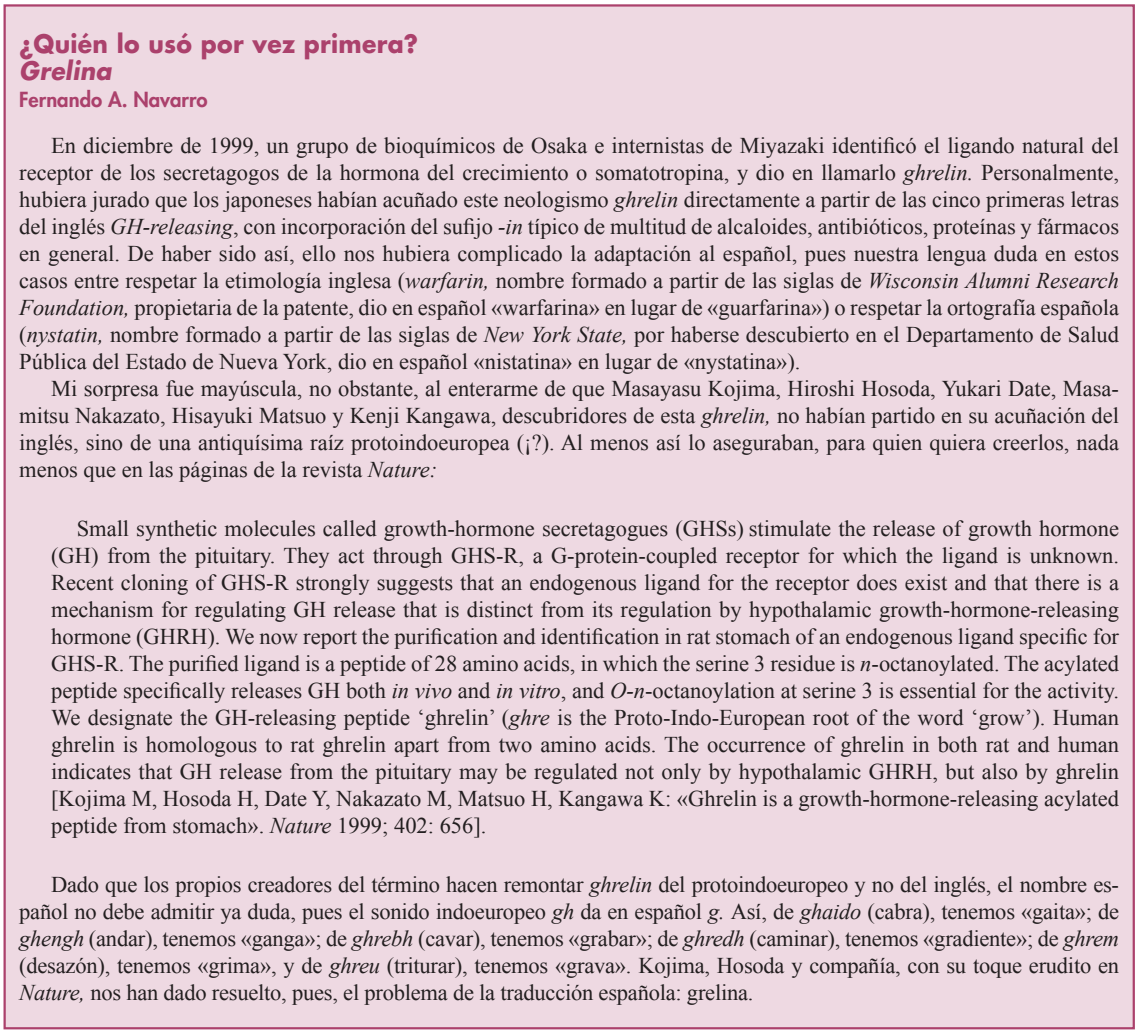
<style>
.page{position:relative;width:1140px;height:1035px;background:#fff}
.page>*{position:absolute;margin:0;border:0;box-sizing:border-box;transform-origin:0 0}
._9__Entremes_Titulo{font:700 24.75px "Futura Std";letter-spacing:.015em;color:#ab416c;scale:.95 1}
._9__Entremes_Titulo-2{font:italic 700 24.75px "Futura Std";letter-spacing:.015em;color:#ab416c;scale:.95 1}
._7__Cita_II{font:22.5px/27px "Times New Roman";color:#231f20;text-align:justify}
._1__Texto_Normal{font:22.5px/27px "Times New Roman";color:#231f20;text-align:justify}
.Texto_entremeses{font:22.5px/27px "Times New Roman";letter-spacing:-.005em;color:#231f20;text-align:justify}
._9__Entremeses_Autor{font:800 20.25px "Futura Std";color:#ab416c}
.s1{font-style:italic}
</style>
<div class="page">
<div style="left:5px;top:5px;width:1129px;height:1023px;background:#eed9e2"></div>
<p class="_9__Entremes_Titulo" style="left:19px;top:27px;width:421px">¿Quién lo usó por vez primera?</p>
<p class="_9__Entremes_Titulo-2" style="left:19px;top:54px;width:99px">Grelina</p>
<p class="_9__Entremeses_Autor" style="left:19px;top:86px;width:190px">Fernando A. Navarro</p>
<p class="_1__Texto_Normal" style="left:19px;top:131px;width:1101px;text-indent:32px">En diciembre de 1999, un grupo de bioquímicos de Osaka e internistas de Miyazaki identificó el ligando natural del receptor de los secretagogos de la hormona del crecimiento o somatotropina, y dio en llamarlo <span class="s1">ghrelin.</span> Personalmente, hubiera jurado que los japoneses habían acuñado este neologismo <span class="s1">ghrelin</span> directamente a partir de las cinco primeras letras del inglés <span class="s1">GH-releasing</span>, con incorporación del sufijo <span class="s1">-in</span> típico de multitud de alcaloides, antibióticos, proteínas y fármacos en general. De haber sido así, ello nos hubiera complicado la adaptación al español, pues nuestra lengua duda en estos casos entre respetar la etimología inglesa (<span class="s1">warfarin,</span> nombre formado a partir de las siglas de <span class="s1">Wisconsin Alumni Research Foundation,</span> propietaria de la patente, dio en español «warfarina» en lugar de «guarfarina») o respetar la ortografía española (<span class="s1">nystatin,</span> nombre formado a partir de las siglas de <span class="s1">New York State,</span> por haberse descubierto en el Departamento de Salud Pública del Estado de Nueva York, dio en español «nistatina» en lugar de «nystatina»).</p>
<p class="Texto_entremeses" style="left:19px;top:374px;width:1101px;text-indent:32px">Mi sorpresa fue mayúscula, no obstante, al enterarme de que Masayasu Kojima, Hiroshi Hosoda, Yukari Date, Masa&shy;mitsu Nakazato, Hisayuki Matsuo y Kenji Kangawa, descubridores de esta <span class="s1">ghrelin,</span> no habían partido en su acuñación del inglés, sino de una antiquísima raíz protoindoeuropea (¡?). Al menos así lo aseguraban, para quien quiera creerlos, nada menos que en las páginas de la revista <span class="s1">Nature:</span></p>
<p class="_7__Cita_II" style="left:51px;top:514px;width:1069px;text-indent:26px">Small synthetic molecules called growth-hormone secretagogues (GHSs) stimulate the release of growth hormone (GH) from the pituitary. They act through GHS-R, a G-protein-coupled receptor for which the ligand is unknown.<br>Recent cloning of GHS-R strongly suggests that an endogenous ligand for the receptor does exist and that there is a mechanism for regulating GH release that is distinct from its regulation by hypothalamic growth-hormone-releasing hormone (GHRH). We now report the purification and identification in rat stomach of an endogenous ligand specific for GHS-R. The purified ligand is a peptide of 28 amino acids, in which the serine 3 residue is <span class="s1">n</span>-octanoylated. The acylated peptide specifically releases GH both <span class="s1">in vivo</span> and <span class="s1">in vitro</span>, and <span class="s1">O-n</span>-octanoylation at serine 3 is essential for the activity.<br>We designate the GH-releasing peptide ‘ghrelin’ (<span class="s1">ghre</span> is the Proto-Indo-European root of the word ‘grow’). Human ghrelin is homologous to rat ghrelin apart from two amino acids. The occurrence of ghrelin in both rat and human indicates that GH release from the pituitary may be regulated not only by hypothalamic GHRH, but also by ghrelin [Kojima M, Hosoda H, Date Y, Nakazato M, Matsuo H, Kangawa K: «Ghrelin is a growth-hormone-releasing acylated peptide from stomach». <span class="s1">Nature</span> 1999; 402: 656].</p>
<p class="Texto_entremeses" style="left:19px;top:870px;width:1101px;text-indent:32px">Dado que los propios creadores del término hacen remontar <span class="s1">ghrelin</span> del protoindoeuropeo y no del inglés, el nombre es&shy;pañol no debe admitir ya duda, pues el sonido indoeuropeo <span class="s1">gh</span> da en español <span class="s1">g.</span> Así, de <span class="s1">ghaido</span> (cabra), tenemos «gaita»; de <span class="s1">ghengh</span> (andar), tenemos «ganga»; de <span class="s1">ghrebh</span> (cavar), tenemos «grabar»; de <span class="s1">ghredh</span> (caminar), tenemos «gradiente»; de <span class="s1">ghrem </span>(desazón), tenemos «grima», y de <span class="s1">ghreu</span> (triturar), tenemos «grava». Kojima, Hosoda y compañía, con su toque erudito en <span class="s1">Nature,</span> nos han dado resuelto, pues, el problema de la traducción española: grelina.</p>
</div>
